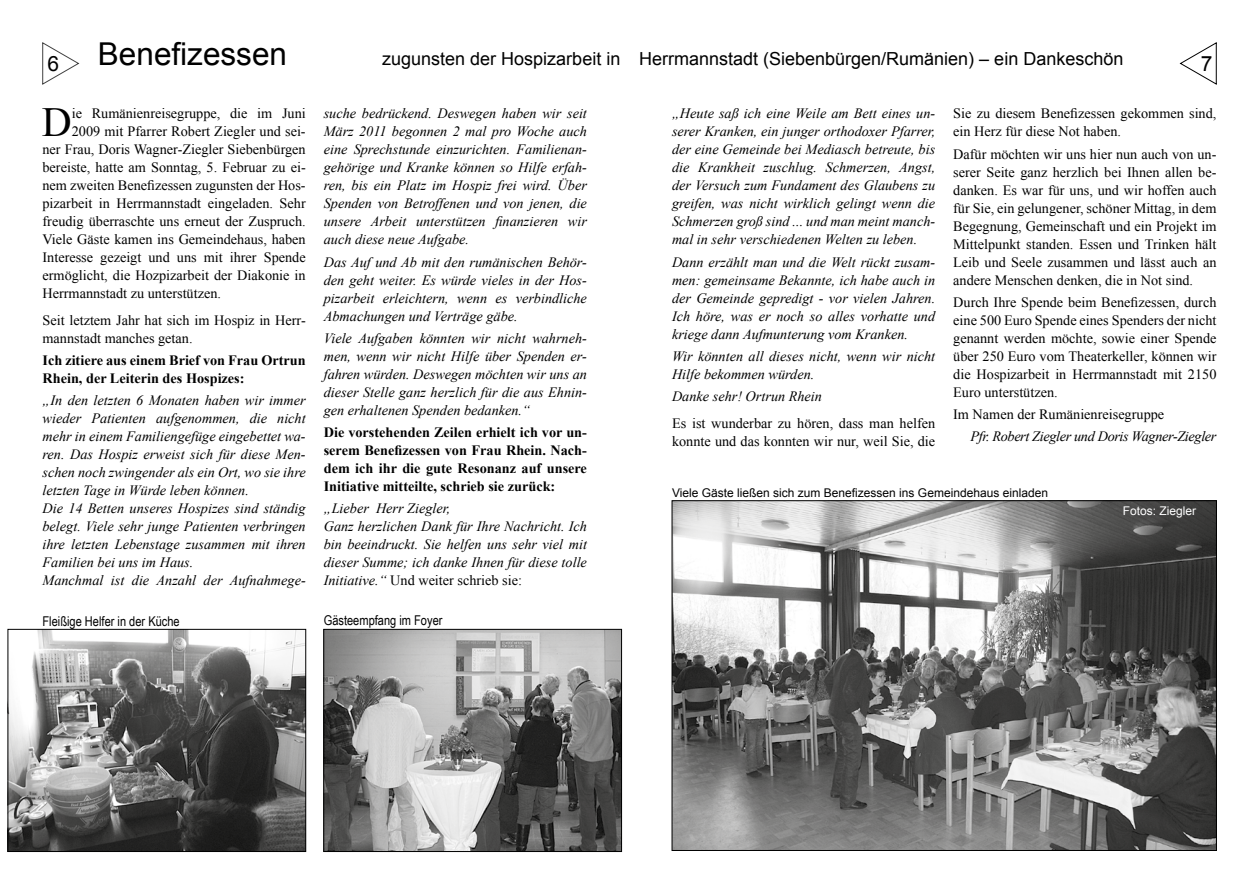
<style>
.page{position:relative;width:1259px;height:893px;background:#fff}
.page>*{position:absolute;margin:0;border:0;box-sizing:border-box;transform-origin:0 0}
.t1{font:41.4px "Times New Roman";color:#000}
.t2{font:31.5px "Arial";color:#000}
.t3{font:21px "Arial";color:#000}
.t4{font:18px "Arial";color:#000}
.t5{font:italic 14.25px/18px "Times New Roman";color:#000;text-align:justify}
.t6{font:14.25px/18px "Times New Roman";color:#000}
.t7{font:700 14.25px/18px "Times New Roman";color:#000}
.t8{font:italic 14.25px "Times New Roman";letter-spacing:-.025em;color:#000}
.t9{font:13.5px "Arial Narrow";color:#000}
.t10{font:12px "Arial";color:#000}
.t11{font:12px "Arial";color:#fff}
.s1{font-style:normal}
</style>
<div class="page">
<svg style="left:42px;top:42px;width:37px;height:43px"></svg>
<svg style="left:1179px;top:42px;width:37px;height:43px"></svg>
<img style="left:325px;top:631px;width:295px;height:219px">
<div style="left:323px;top:629px;width:299px;height:223px;border:1px solid #000"></div>
<img style="left:674px;top:502px;width:540px;height:347px">
<img style="left:10px;top:631px;width:294px;height:219px">
<div style="left:8px;top:629px;width:298px;height:223px;border:1px solid #000"></div>
<h2 class="t2" style="left:98px;top:34px;width:191px">Benefizessen</h2>
<p class="t4" style="left:382px;top:47px;width:240px">zugunsten der Hospizarbeit in</p>
<p class="t4" style="left:639px;top:47px;width:486px">Herrmannstadt (Siebenbürgen/Rumänien) – ein Dankeschön</p>
<h3 class="t3" style="left:48px;top:49px;width:13px">6</h3>
<h3 class="t3" style="left:1200px;top:50px;width:13px">7</h3>
<h1 class="t1" style="left:42px;top:95px;width:31px">D</h1>
<p class="t6" style="left:72px;top:104px;width:235px">ie Rumänienreisegruppe, die im Juni</p>
<p class="t6" style="left:953px;top:104px;width:265px">Sie zu diesem Benefizessen gekommen sind, ein Herz für diese Not haben.</p>
<p class="t6" style="left:953px;top:145px;width:265px;text-align:justify">Dafür möchten wir uns hier nun auch von un&shy;serer Seite ganz herzlich bei Ihnen allen be&shy;danken. Es war für uns, und wir hoffen auch für Sie, ein gelungener, schöner Mittag, in dem Begegnung, Gemeinschaft und ein Projekt im Mittelpunkt standen. Essen und Trinken hält Leib und Seele zusammen und lässt auch an andere Menschen denken, die in Not sind.</p>
<p class="t6" style="left:953px;top:293px;width:265px;text-align:justify">Durch Ihre Spende beim Benefizessen, durch eine 500 Euro Spende eines Spenders der nicht genannt werden möchte, sowie einer Spende über 250 Euro vom Theaterkeller, können wir die Hospizarbeit in Herrmannstadt mit 2150<br>Euro unterstützen.</p>
<p class="t6" style="left:953px;top:405px;width:212px">Im Namen der Rumänienreisegruppe</p>
<p class="t8" style="left:970px;top:427px;width:247px">Pfr. Robert Ziegler und Doris Wagner-Ziegler</p>
<p class="t5" style="left:672px;top:104px;width:265px">„Heute saß ich eine Weile am Bett eines un&shy;serer Kranken, ein junger orthodoxer Pfarrer, der eine Gemeinde bei Mediasch betreute, bis die Krankheit zuschlug. Schmerzen, Angst, der Versuch zum Fundament des Glaubens zu greifen, was nicht wirklich gelingt wenn die Schmerzen groß sind ... und man meint manch&shy;mal in sehr verschiedenen Welten zu leben.</p>
<p class="t5" style="left:672px;top:252px;width:265px">Dann erzählt man und die Welt rückt zusam&shy;men: gemeinsame Bekannte, ich habe auch in der Gemeinde gepredigt - vor vielen Jahren.<br>Ich höre, was er noch so alles vorhatte und kriege dann Aufmunterung vom Kranken.</p>
<p class="t5" style="left:672px;top:347px;width:265px">Wir könnten all dieses nicht, wenn wir nicht<br>Hilfe bekommen würden.</p>
<p class="t5" style="left:672px;top:387px;width:151px">Danke sehr! Ortrun Rhein</p>
<p class="t6" style="left:672px;top:414px;width:265px">Es ist wunderbar zu hören, dass man helfen konnte und das konnten wir nur, weil Sie, die</p>
<p class="t5" style="left:324px;top:104px;width:265px">suche bedrückend. Deswegen haben wir seit März 2011 begonnen 2 mal pro Woche auch eine Sprechstunde einzurichten. Familienan&shy;gehörige und Kranke können so Hilfe erfah&shy;ren, bis ein Platz im Hospiz frei wird. Über Spenden von Betroffenen und von jenen, die unsere Arbeit unterstützen finanzieren wir auch diese neue Aufgabe.</p>
<p class="t5" style="left:324px;top:252px;width:265px">Das Auf und Ab mit den rumänischen Behör&shy;den geht weiter. Es würde vieles in der Hos&shy;pizarbeit erleichtern, wenn es verbindliche Abmachungen und Verträge gäbe.</p>
<p class="t5" style="left:324px;top:329px;width:265px">Viele Aufgaben könnten wir nicht wahrneh&shy;men, wenn wir nicht Hilfe über Spenden er&shy;fahren würden. Deswegen möchten wir uns an dieser Stelle ganz herzlich für die aus Ehnin&shy;gen erhaltenen Spenden bedanken.“</p>
<p class="t7" style="left:324px;top:423px;width:265px;text-align:justify">Die vorstehenden Zeilen erhielt ich vor un&shy;serem Benefizessen von Frau Rhein. Nach&shy;dem ich ihr die gute Resonanz auf unsere Initiative mitteilte, schrieb sie zurück:</p>
<p class="t5" style="left:324px;top:499px;width:265px;text-align:left">„Lieber Herr Ziegler,<br>Ganz herzlichen Dank für Ihre Nachricht. Ich bin beeindruckt. Sie helfen uns sehr viel mit dieser Summe; ich danke Ihnen für diese tolle Initiative.“ <span class="s1">Und weiter schrieb sie:</span></p>
<p class="t6" style="left:72px;top:122px;width:235px">2009 mit Pfarrer Robert Ziegler und sei-</p>
<p class="t6" style="left:43px;top:140px;width:265px">ner Frau, Doris Wagner-Ziegler Siebenbürgen</p>
<p class="t6" style="left:43px;top:158px;width:265px">bereiste, hatte am Sonntag, 5. Februar zu ei-</p>
<p class="t6" style="left:43px;top:176px;width:265px">nem zweiten Benefizessen zugunsten der Hos-</p>
<p class="t6" style="left:43px;top:194px;width:265px">pizarbeit in Herrmannstadt eingeladen. Sehr</p>
<p class="t6" style="left:43px;top:212px;width:265px">freudig überraschte uns erneut der Zuspruch.</p>
<p class="t6" style="left:43px;top:230px;width:265px">Viele Gäste kamen ins Gemeindehaus, haben</p>
<p class="t6" style="left:43px;top:248px;width:265px">Interesse gezeigt und uns mit ihrer Spende</p>
<p class="t6" style="left:43px;top:266px;width:265px">ermöglicht, die Hozpizarbeit der Diakonie in</p>
<p class="t6" style="left:43px;top:284px;width:180px">Herrmannstadt zu unterstützen.</p>
<p class="t6" style="left:43px;top:311px;width:265px">Seit letztem Jahr hat sich im Hospiz in Herr&shy;mannstadt manches getan.</p>
<p class="t7" style="left:43px;top:351px;width:265px">Ich zitiere aus einem Brief von Frau Ortrun<br>Rhein, der Leiterin des Hospizes:</p>
<p class="t5" style="left:43px;top:391px;width:265px;text-align:left">„In den letzten 6 Monaten haben wir immer wieder Patienten aufgenommen, die nicht mehr in einem Familiengefüge eingebettet wa&shy;ren. Das Hospiz erweist sich für diese Men&shy;schen noch zwingender als ein Ort, wo sie ihre letzten Tage in Würde leben können.<br>Die 14 Betten unseres Hospizes sind ständig belegt. Viele sehr junge Patienten verbringen ihre letzten Lebenstage zusammen mit ihren Familien bei uns im Haus.<br>Manchmal ist die Anzahl der Aufnahmege-</p>
<p class="t10" style="left:672px;top:485px;width:377px">Viele Gäste ließen sich zum Benefizessen ins Gemeindehaus einladen</p>
<p class="t11" style="left:1123px;top:503px;width:75px">Fotos: Ziegler</p>
<p class="t9" style="left:43px;top:612px;width:139px">Fleißige Helfer in der Küche</p>
<p class="t9" style="left:324px;top:611px;width:120px">Gästeempfang im Foyer</p>
</div>
